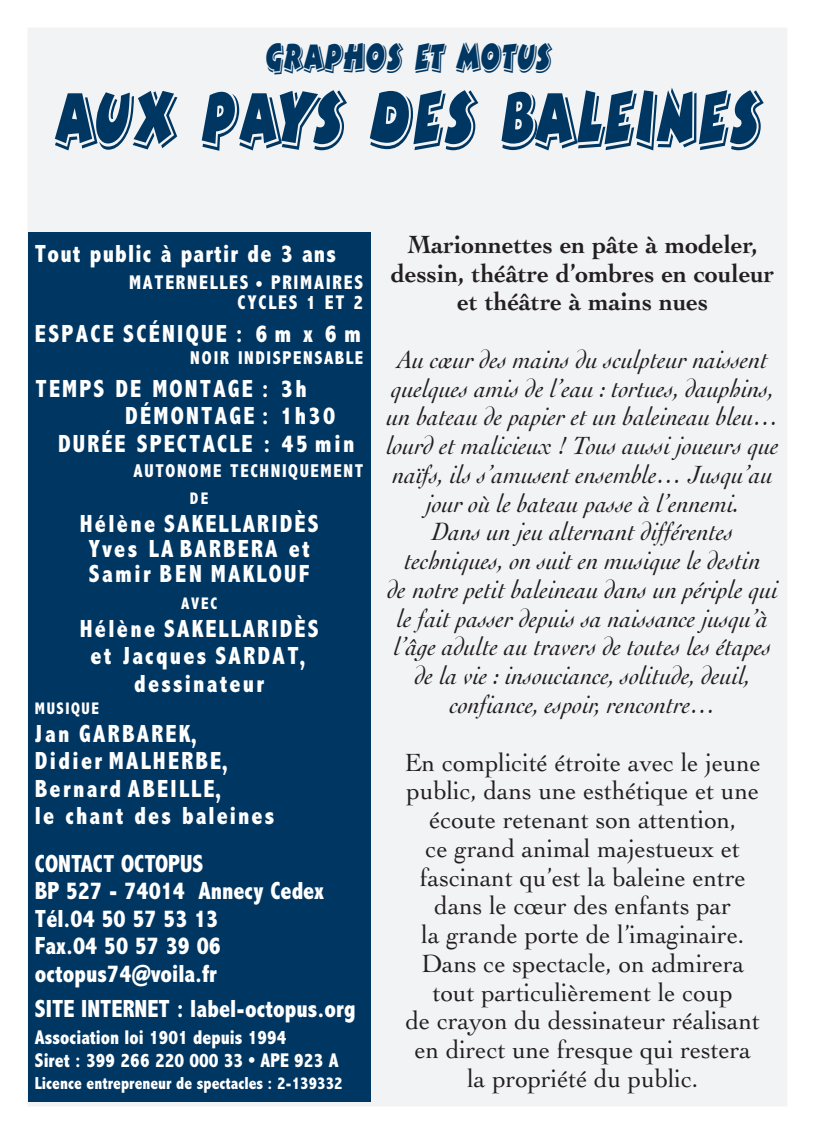
<style>
.page{position:relative;width:815px;height:1134px;background:#fff}
.page>*{position:absolute;margin:0;border:0;box-sizing:border-box;transform-origin:0 0}
.t1{font:90px "Bertram LET";color:#003662;scale:.65 1}
.t2{font:45px "Bertram LET";color:#003662;scale:.65 1}
.t3{font:italic 26.25px/28.8px "Cochin";color:#231f20;text-align:center;scale:.95 1}
.t4{font:26.25px/28.8px "Cochin";color:#231f20;text-align:center;scale:.95 1}
.t5{font:700 26.25px/28.8px "Cochin";color:#231f20;text-align:center;scale:.95 1}
.t6{font:800 condensed 25px/27.5px "Abadi";letter-spacing:.09em;color:#fff;text-align:center;scale:.95 1}
.t7{font:800 condensed 25px/27.5px "Abadi";color:#fff;scale:.95 1}
.t8{font:800 condensed 25px "Abadi";letter-spacing:.05em;color:#fff;scale:.95 1}
.t9{font:800 condensed 20px/22.5px "Abadi";color:#fff;scale:.95 1}
.t10{font:800 condensed 20px/20px "Abadi";letter-spacing:.09em;color:#fff;text-align:right;scale:.95 1}
.t11{font:800 condensed 18.75px "Abadi";letter-spacing:.09em;color:#fff;scale:.95 1}
.t12{font:800 condensed 17.5px "Abadi";color:#fff;scale:.95 1}
.t13{font:800 condensed 17px "Abadi";letter-spacing:.095em;color:#fff;scale:.95 1}
</style>
<div class="page">
<div style="left:14px;top:14px;width:787px;height:1106px;background:#f2f3f4"></div>
<div style="left:0;top:0;width:815px;height:1134px;border:28px solid #fff"></div>
<div style="left:28px;top:232px;width:342px;height:870px;background:#003662"></div>
<h2 class="t2" style="left:266px;top:31px;width:442px">GRAPHOS ET MOTUS</h2>
<h1 class="t1" style="left:55px;top:66px;width:1091px">AUX PAYS DES BALEINES</h1>
<p class="t8" style="left:35px;top:238px;width:319px">Tout public à partir de 3 ans</p>
<p class="t10" style="left:129px;top:272px;width:248px">MATERNELLES • PRIMAIRES<br>CYCLES 1 ET 2</p>
<p class="t6" style="left:35px;top:319px;width:345px">ESPACE SCÉNIQUE : 6 m x 6 m</p>
<p class="t11" style="left:190px;top:347px;width:184px">NOIR INDISPENSABLE</p>
<p class="t6" style="left:36px;top:374px;width:287px">TEMPS DE MONTAGE : 3h</p>
<p class="t6" style="left:125px;top:402px;width:222px">DÉMONTAGE : 1h30</p>
<p class="t6" style="left:58px;top:429px;width:313px">DURÉE SPECTACLE : 45 min</p>
<p class="t11" style="left:133px;top:459px;width:243px">AUTONOME TECHNIQUEMENT</p>
<p class="t13" style="left:190px;top:488px;width:21px">DE</p>
<p class="t6" style="left:80px;top:510px;width:253px;line-height:25px">Hélène SAKELLARIDÈS<br>Yves LA BARBERA et<br>Samir BEN MAKLOUF</p>
<p class="t13" style="left:181px;top:593px;width:40px">AVEC</p>
<p class="t6" style="left:80px;top:614px;width:253px">Hélène SAKELLARIDÈS et Jacques SARDAT, dessinateur</p>
<p class="t13" style="left:35px;top:698px;width:69px">MUSIQUE</p>
<p class="t6" style="left:35px;top:719px;width:254px;text-align:left">Jan GARBAREK,<br>Didier MALHERBE,<br>Bernard ABEILLE,<br>le chant des baleines</p>
<p class="t7" style="left:35px;top:849px;width:306px">CONTACT OCTOPUS<br>BP 527 - 74014 Annecy Cedex<br>Tél.04 50 57 53 13<br>Fax.04 50 57 39 06 octopus74@voila.fr</p>
<p class="t7" style="left:35px;top:994px;width:339px">SITE INTERNET : label-octopus.org</p>
<p class="t9" style="left:35px;top:1026px;width:321px">Association loi 1901 depuis 1994<br>Siret : 399 266 220 000 33 • APE 923 A</p>
<p class="t12" style="left:35px;top:1073px;width:325px">Licence entrepreneur de spectacles : 2-139332</p>
<p class="t5" style="left:391px;top:232px;width:405px">Marionnettes en pâte à modeler, dessin, théâtre d’ombres en couleur et théâtre à mains nues</p>
<p class="t3" style="left:387px;top:347px;width:415px">Au cœur des mains du sculpteur naissent quelques amis de l’eau : tortues, dauphins, un bateau de papier et un baleineau bleu… lourd et malicieux ! Tous aussi joueurs que naïfs, ils s’amusent ensemble… Jusqu’au jour où le bateau passe à l’ennemi.<br>Dans un jeu alternant différentes techniques, on suit en musique le destin<br>de notre petit baleineau dans un périple qui le fait passer depuis sa naissance jusqu’à l’âge adulte au travers de toutes les étapes de la vie : insouciance, solitude, deuil, confiance, espoir, rencontre…</p>
<p class="t4" style="left:405px;top:748px;width:376px">En complicité étroite avec le jeune public, dans une esthétique et une écoute retenant son attention,<br>ce grand animal majestueux et fascinant qu’est la baleine entre dans le cœur des enfants par<br>la grande porte de l’imaginaire.<br>Dans ce spectacle, on admirera tout particulièrement le coup<br>de crayon du dessinateur réalisant en direct une fresque qui restera la propriété du public.</p>
</div>
